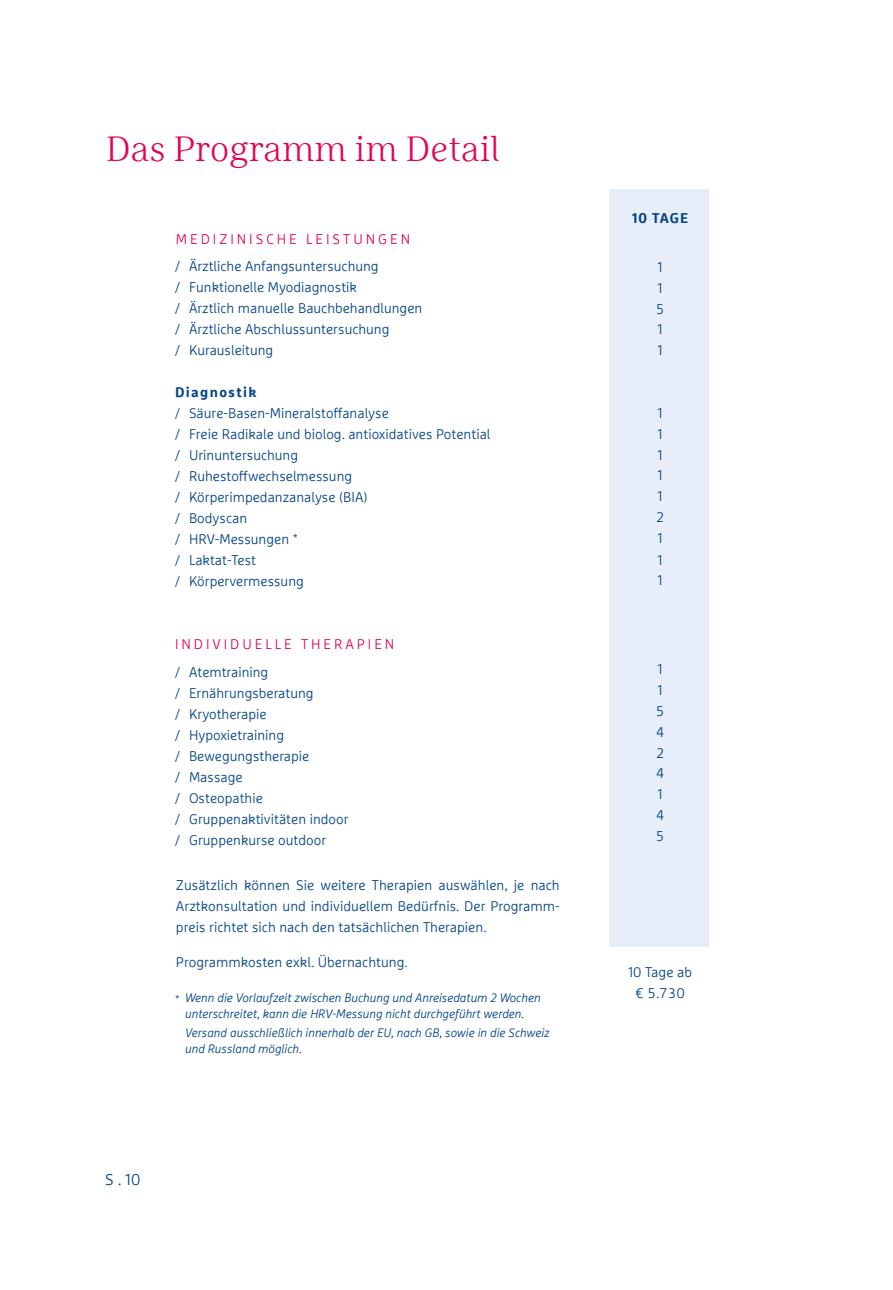
<style>
.page{position:relative;width:893px;height:1290px;background:#fff}
.page>*{position:absolute;margin:0;border:0;box-sizing:border-box;transform-origin:0 0}
.t1{font:300 35px "Marselis Serif Pro";color:#e50056}
.t2{font:300 15.75px "Marselis Pro";color:#004288}
.t3{font:300 14px/21px "Marselis Pro";color:#004288;text-align:justify}
.t4{font:300 14px "Marselis Pro";letter-spacing:.21em;color:#e50056}
.t5{font:700 14px "Marselis Pro";letter-spacing:.1em;color:#004288}
.t6{font:italic 300 12.25px/19.2px "Marselis Pro";color:#004288}
</style>
<div class="page">
<div style="left:610px;top:189px;width:99px;height:757px;background:#e7edf9"></div>
<h1 class="t1" style="left:106px;top:127px;width:395px">Das Programm im Detail</h1>
<p class="t4" style="left:176px;top:231px;width:236px">MEDIZINISCHE LEISTUNGEN</p>
<p class="t3" style="left:175px;top:255px;width:249px;text-align:left">/ Ärztliche Anfangsuntersuchung<br>/ Funktionelle Myodiagnostik<br>/ Ärztlich manuelle Bauchbehandlungen / Ärztliche Abschlussuntersuchung<br>/ Kurausleitung</p>
<p class="t5" style="left:175px;top:383px;width:83px">Diagnostik</p>
<p class="t3" style="left:175px;top:402px;width:317px;text-align:left">/ Säure-Basen-Mineralstoffanalyse<br>/ Freie Radikale und biolog. antioxidatives Potential / Urinuntersuchung<br>/ Ruhestoffwechselmessung<br>/ Körperimpedanzanalyse (BIA)<br>/ Bodyscan<br>/ HRV-Messungen *<br>/ Laktat-Test<br>/ Körpervermessung</p>
<p class="t4" style="left:175px;top:636px;width:221px">INDIVIDUELLE THERAPIEN</p>
<p class="t3" style="left:175px;top:661px;width:175px;text-align:left">/ Atemtraining<br>/ Ernährungsberatung<br>/ Kryotherapie<br>/ Hypoxietraining<br>/ Bewegungstherapie<br>/ Massage<br>/ Osteopathie<br>/ Gruppenaktivitäten indoor / Gruppenkurse outdoor</p>
<p class="t5" style="left:632px;top:209px;width:57px">10 TAGE</p>
<p class="t3" style="left:656px;top:256px;width:9px">1<br>1<br>5<br>1<br>1</p>
<p class="t3" style="left:656px;top:402px;width:9px">1<br>1<br>1<br>1<br>1<br>2<br>1<br>1<br>1</p>
<p class="t3" style="left:656px;top:659px;width:9px">1<br>1<br>5<br>4<br>2<br>4<br>1<br>4<br>5</p>
<p class="t3" style="left:176px;top:875px;width:385px">Zusätzlich können Sie weitere Therapien auswählen, je nach Arztkonsultation und individuellem Bedürfnis. Der Programm&shy;preis richtet sich nach den tatsächlichen Therapien.</p>
<p class="t3" style="left:176px;top:951px;width:233px">Programmkosten exkl. Übernachtung.</p>
<p class="t6" style="left:175px;top:990px;width:6px">*</p>
<p class="t3" style="left:628px;top:961px;width:66px">10 Tage ab</p>
<p class="t6" style="left:185px;top:988px;width:357px">Wenn die Vorlaufzeit zwischen Buchung und Anreisedatum 2 Wochen</p>
<p class="t3" style="left:635px;top:982px;width:51px">€ 5.730</p>
<p class="t6" style="left:185px;top:1004px;width:366px">unterschreitet, kann die HRV-Messung nicht durchgeführt werden.<br>Versand ausschließlich innerhalb der EU, nach GB, sowie in die Schweiz</p>
<p class="t6" style="left:185px;top:1039px;width:118px">und Russland möglich.</p>
<p class="t2" style="left:105px;top:1170px;width:37px">S . 10</p>
</div>
